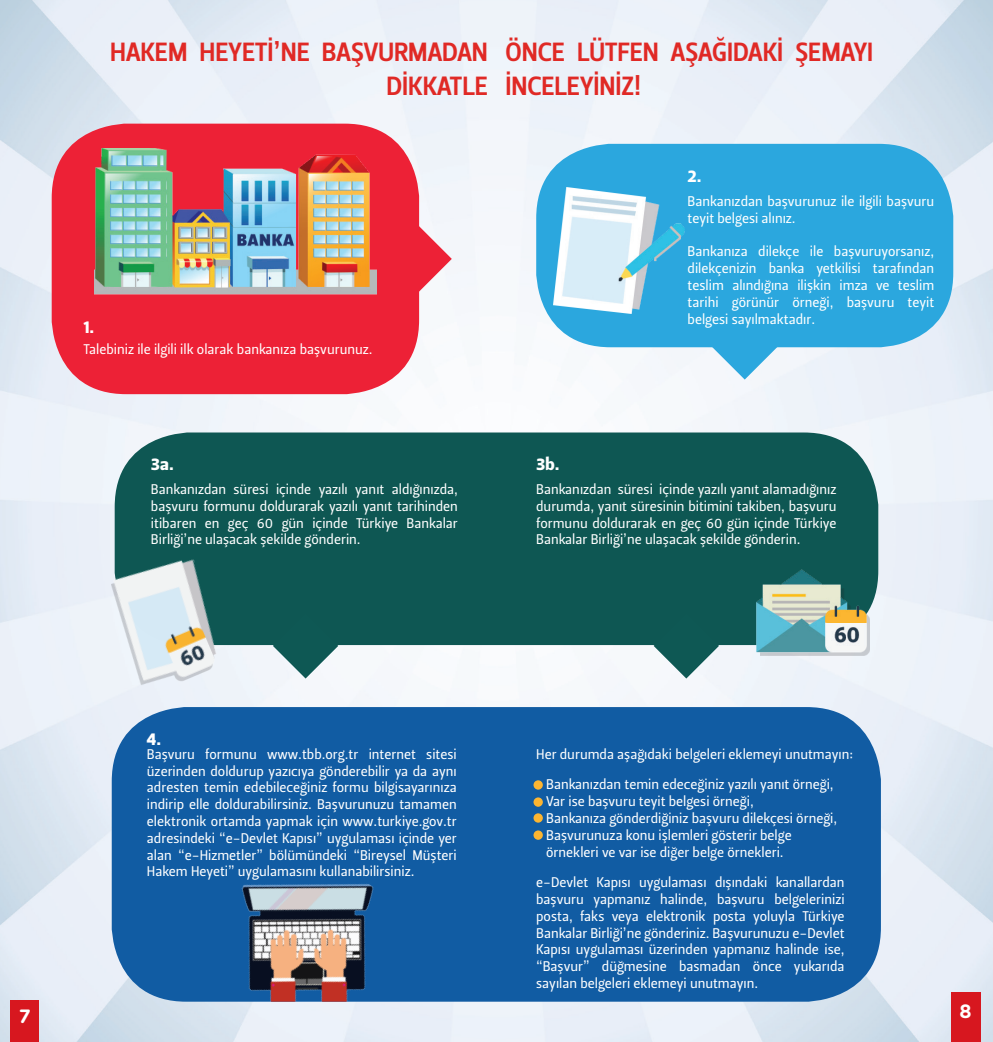
<style>
.page{position:relative;width:993px;height:1042px;background:#fff}
.page>*{position:absolute;margin:0;border:0;box-sizing:border-box;transform-origin:0 0}
.t1{font:26.25px/34.5px "Leitura Sans Grot 3";color:#e02925}
.t2{font:700 19.25px "Gotham Rounded";color:#fff}
.t3{font:17.5px "Leitura Sans Grot 4";color:#fff}
.t4{font:14px/16.8px "Leitura Sans Grot 2";color:#fff;text-align:justify}
</style>
<div class="page">
<img style="left:0;top:0;width:992px;height:1042px">
<div style="left:52px;top:124px;width:367px;height:270px;background:#ed2136;border-radius:74px"></div>
<svg style="left:419px;top:226px;width:32px;height:66px"></svg>
<img style="left:94px;top:148px;width:282px;height:147px">
<div style="left:536px;top:144px;width:416px;height:203px;background:#2ba7de;border-radius:74px"></div>
<img style="left:553px;top:187px;width:131px;height:127px">
<svg style="left:711px;top:347px;width:66px;height:32px"></svg>
<div style="left:115px;top:432px;width:763px;height:213px;background:#0e5753;border-radius:74px"></div>
<svg style="left:273px;top:645px;width:65px;height:33px"></svg>
<svg style="left:653px;top:645px;width:65px;height:33px"></svg>
<img style="left:102px;top:547px;width:133px;height:147px">
<div style="left:759px;top:574px;width:110px;height:81px;background:#231f20;opacity:.2"></div>
<img style="left:755px;top:570px;width:112px;height:82px">
<div style="left:112px;top:707px;width:768px;height:294px;background:#115ca3;border-radius:74px"></div>
<div style="left:533px;top:780px;width:9px;height:9px;background:#fcb531;border-radius:50%"></div>
<div style="left:533px;top:797px;width:9px;height:10px;background:#fcb531;border-radius:50%"></div>
<div style="left:533px;top:813px;width:9px;height:9px;background:#fcb531;border-radius:50%"></div>
<div style="left:533px;top:830px;width:9px;height:10px;background:#fcb531;border-radius:50%"></div>
<img style="left:241px;top:883px;width:133px;height:118px">
<div style="left:10px;top:1000px;width:29px;height:42px;background:#d7171f"></div>
<div style="left:950px;top:992px;width:30px;height:50px;background:#d7171f"></div>
<h1 class="t1" style="left:505px;top:35px;width:369px">ÖNCE LÜTFEN AŞAĞIDAKİ ŞEMAYI</h1>
<h1 class="t1" style="left:386px;top:35px;width:256px;text-indent:-276px">HAKEM HEYETİ’NE BAŞVURMADAN<br>DİKKATLE İNCELEYİNİZ!</h1>
<p class="t3" style="left:83px;top:317px;width:12px">1.</p>
<p class="t4" style="left:83px;top:341px;width:290px">Talebiniz ile ilgili ilk olarak bankanıza başvurunuz.</p>
<p class="t3" style="left:151px;top:454px;width:24px">3a.</p>
<p class="t4" style="left:151px;top:481px;width:308px">Bankanızdan süresi içinde yazılı yanıt aldığınızda, başvuru formunu doldurarak yazılı yanıt tarihinden itibaren en geç 60 gün içinde Türkiye Bankalar Birliği’ne ulaşacak şekilde gönderin.</p>
<p class="t3" style="left:147px;top:728px;width:16px">4.</p>
<p class="t4" style="left:147px;top:746px;width:311px">Başvuru formunu www.tbb.org.tr internet sitesi üzerinden doldurup yazıcıya gönderebilir ya da aynı adresten temin edebileceğiniz formu bilgisayarınıza indirip elle doldurabilirsiniz. Başvurunuzu tamamen elektronik ortamda yapmak için www.turkiye.gov.tr adresindeki “e-Devlet Kapısı” uygulaması içinde yer alan “e-Hizmetler” bölümündeki “Bireysel Müşteri Hakem Heyeti” uygulamasını kullanabilirsiniz.</p>
<p class="t3" style="left:687px;top:166px;width:15px">2.</p>
<p class="t4" style="left:687px;top:193px;width:248px">Bankanızdan başvurunuz ile ilgili başvuru teyit belgesi alınız.</p>
<p class="t4" style="left:687px;top:243px;width:248px">Bankanıza dilekçe ile başvuruyorsanız, dilekçenizin banka yetkilisi tarafından teslim alındığına ilişkin imza ve teslim tarihi görünür örneği, başvuru teyit belgesi sayılmaktadır.</p>
<p class="t3" style="left:536px;top:454px;width:25px">3b.</p>
<p class="t4" style="left:536px;top:481px;width:301px">Bankanızdan süresi içinde yazılı yanıt alamadığınız durumda, yanıt süresinin bitimini takiben, başvuru formunu doldurarak en geç 60 gün içinde Türkiye Bankalar Birliği’ne ulaşacak şekilde gönderin.</p>
<p class="t4" style="left:546px;top:739px;width:308px;line-height:30.6px;text-indent:-10px">Her durumda aşağıdaki belgeleri eklemeyi unutmayın:<br>Bankanızdan temin edeceğiniz yazılı yanıt örneği,</p>
<p class="t4" style="left:546px;top:793px;width:292px;text-align:left">Var ise başvuru teyit belgesi örneği,<br>Bankanıza gönderdiğiniz başvuru dilekçesi örneği, Başvurunuza konu işlemleri gösterir belge örnekleri ve var ise diğer belge örnekleri.</p>
<p class="t4" style="left:536px;top:874px;width:310px">e-Devlet Kapısı uygulaması dışındaki kanallardan başvuru yapmanız halinde, başvuru belgelerinizi posta, faks veya elektronik posta yoluyla Türkiye Bankalar Birliği’ne gönderiniz. Başvurunuzu e-Devlet Kapısı uygulaması üzerinden yapmanız halinde ise, “Başvur” düğmesine basmadan önce yukarıda sayılan belgeleri eklemeyi unutmayın.</p>
<h2 class="t2" style="left:19px;top:1002px;width:13px">7</h2>
<h2 class="t2" style="left:959px;top:997px;width:14px">8</h2>
</div>
